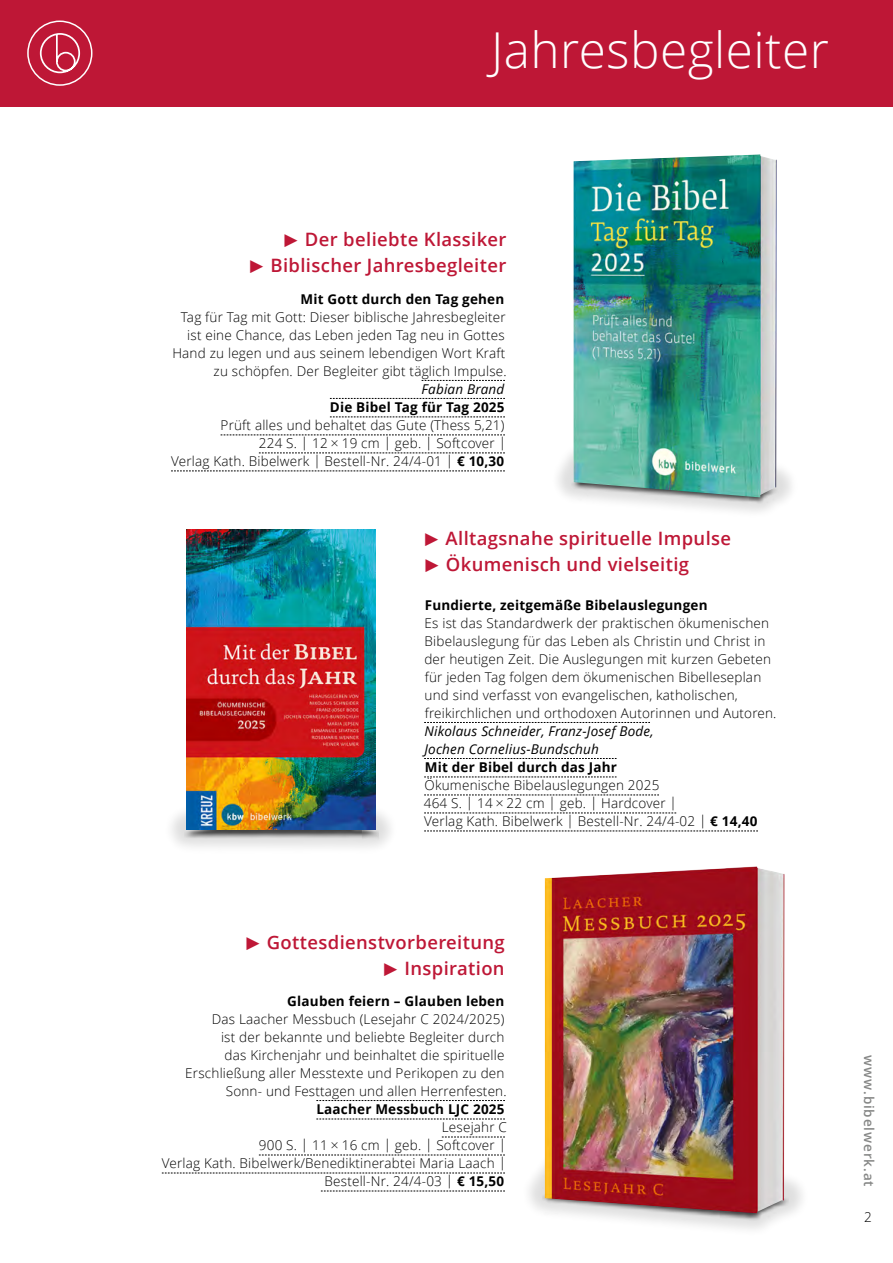
<style>
.page{position:relative;width:893px;height:1263px;background:#fff}
.page>*{position:absolute;margin:0;border:0;box-sizing:border-box;transform-origin:0 0}
.Dachzeile{font:300 49.5px "Open Sans";letter-spacing:.01em;color:#fff}
.t1{font:600 18.45px "Open Sans";letter-spacing:.02em;color:#be1736}
.copy{font:300 13.5px/18px "Open Sans";letter-spacing:.015em;color:#000;text-align:right}
.facts{font:300 13.5px "Open Sans";letter-spacing:.015em;color:#000}
.Headline{font:700 13.5px "Open Sans";letter-spacing:.015em;color:#000}
.Untertitel{font:300 13.5px "Open Sans";letter-spacing:.015em;color:#000}
.Autor{font:italic 13.5px/18px "Open Sans";letter-spacing:.015em;color:#000}
.Titel{font:700 13.5px "Open Sans";letter-spacing:.015em;color:#000}
.t2{font:600 13.5px "Open Sans";letter-spacing:.065em;color:#868786}
.s1{font-family:"The Sans C4 s";font-weight:300}
.s2{font-weight:700}
</style>
<div class="page">
<svg style="left:558px;top:453px;width:234px;height:59px"></svg>
<svg style="left:424px;top:722px;width:226px;height:1px"></svg>
<svg style="left:424px;top:758px;width:192px;height:1px"></svg>
<svg style="left:424px;top:777px;width:192px;height:1px"></svg>
<svg style="left:424px;top:795px;width:235px;height:1px"></svg>
<svg style="left:424px;top:813px;width:252px;height:1px"></svg>
<svg style="left:424px;top:831px;width:334px;height:1px"></svg>
<div style="left:0;top:0;width:893px;height:106px;background:#be1736"></div>
<svg style="left:40px;top:33px;width:40px;height:40px"></svg>
<div style="left:27px;top:21px;width:65px;height:65px;border:2px solid #fff;border-radius:50%"></div>
<svg style="left:422px;top:380px;width:83px;height:1px"></svg>
<svg style="left:330px;top:398px;width:175px;height:1px"></svg>
<svg style="left:330px;top:417px;width:175px;height:1px"></svg>
<svg style="left:221px;top:435px;width:284px;height:1px"></svg>
<svg style="left:259px;top:453px;width:246px;height:1px"></svg>
<svg style="left:171px;top:471px;width:334px;height:1px"></svg>
<svg style="left:316px;top:1100px;width:189px;height:1px"></svg>
<svg style="left:316px;top:1119px;width:189px;height:1px"></svg>
<svg style="left:442px;top:1137px;width:63px;height:1px"></svg>
<svg style="left:259px;top:1155px;width:246px;height:1px"></svg>
<svg style="left:162px;top:1173px;width:343px;height:1px"></svg>
<svg style="left:321px;top:1191px;width:184px;height:1px"></svg>
<img style="left:573px;top:154px;width:204px;height:343px">
<svg style="left:529px;top:1145px;width:273px;height:84px"></svg>
<img style="left:545px;top:866px;width:239px;height:347px">
<svg style="left:172px;top:781px;width:219px;height:67px"></svg>
<img style="left:187px;top:530px;width:188px;height:299px">
<p class="Dachzeile" style="left:491px;top:16px;width:340px">Jahresbegleiter</p>
<p class="t1" style="left:281px;top:226px;width:226px"><span class="s1">▶</span> Der beliebte Klassiker</p>
<p class="t1" style="left:247px;top:252px;width:261px"><span class="s1">▶</span> Biblischer Jahresbegleiter</p>
<p class="Headline" style="left:300px;top:290px;width:205px">Mit Gott durch den Tag gehen</p>
<p class="copy" style="left:172px;top:308px;width:336px">Tag für Tag mit Gott: Dieser biblische Jahresbegleiter ist eine Chance, das Leben jeden Tag neu in Gottes Hand zu legen und aus seinem lebendigen Wort Kraft zu schöpfen. Der Begleiter gibt täglich Impulse.</p>
<p class="Autor" style="left:422px;top:380px;width:84px">Fabian Brand</p>
<p class="Titel" style="left:330px;top:398px;width:176px">Die Bibel Tag für Tag 2025</p>
<p class="Untertitel" style="left:221px;top:416px;width:285px">Prüft alles und behaltet das Gute (Thess 5,21)</p>
<p class="facts" style="left:259px;top:434px;width:249px">224 S. | 12 × 19 cm | geb. | Softcover |</p>
<p class="facts" style="left:171px;top:452px;width:335px">Verlag Kath. Bibelwerk | Bestell-Nr. 24/4-01 | <span class="s2">€ 10,30</span></p>
<p class="t1" style="left:422px;top:525px;width:311px"><span class="s1">▶</span> Alltagsnahe spirituelle Impulse</p>
<p class="t1" style="left:422px;top:551px;width:268px"><span class="s1">▶</span> Ökumenisch und vielseitig</p>
<p class="Headline" style="left:425px;top:596px;width:284px">Fundierte, zeitgemäße Bibelauslegungen</p>
<p class="copy" style="left:424px;top:614px;width:354px;text-align:left">Es ist das Standardwerk der praktischen ökumenischen Bibelauslegung für das Leben als Christin und Christ in der heutigen Zeit. Die Auslegungen mit kurzen Gebeten für jeden Tag folgen dem ökumenischen Bibelleseplan und sind verfasst von evangelischen, katholischen, freikirchlichen und orthodoxen Autorinnen und Autoren.</p>
<p class="Autor" style="left:424px;top:722px;width:231px">Nikolaus Schneider, Franz-Josef Bode,<br>Jochen Cornelius-Bundschuh</p>
<p class="Titel" style="left:425px;top:758px;width:194px">Mit der Bibel durch das Jahr</p>
<p class="Untertitel" style="left:424px;top:776px;width:236px">Ökumenische Bibelauslegungen 2025</p>
<p class="facts" style="left:424px;top:794px;width:255px">464 S. | 14 × 22 cm | geb. | Hardcover |</p>
<p class="facts" style="left:424px;top:812px;width:335px">Verlag Kath. Bibelwerk | Bestell-Nr. 24/4-02 | <span class="s2">€ 14,40</span></p>
<p class="t1" style="left:243px;top:929px;width:263px"><span class="s1">▶</span> Gottesdienstvorbereitung</p>
<p class="t1" style="left:381px;top:955px;width:125px"><span class="s1">▶</span> Inspiration</p>
<p class="Headline" style="left:287px;top:992px;width:219px">Glauben feiern – Glauben leben</p>
<p class="copy" style="left:185px;top:1010px;width:323px">Das Laacher Messbuch (Lesejahr C 2024/2025)<br>ist der bekannte und beliebte Begleiter durch<br>das Kirchenjahr und beinhaltet die spirituelle Erschließung aller Messtexte und Perikopen zu den Sonn- und Festtagen und allen Herrenfesten.</p>
<p class="Titel" style="left:316px;top:1100px;width:190px">Laacher Messbuch LJC 2025</p>
<p class="Untertitel" style="left:442px;top:1118px;width:67px">Lesejahr C</p>
<p class="facts" style="left:259px;top:1136px;width:249px">900 S. | 11 × 16 cm | geb. | Softcover |</p>
<p class="facts" style="left:162px;top:1154px;width:346px">Verlag Kath. Bibelwerk/Benediktinerabtei Maria Laach |</p>
<p class="facts" style="left:325px;top:1172px;width:181px">Bestell-Nr. 24/4-03 | <span class="s2">€ 15,50</span></p>
<p class="t2" style="left:878px;top:1055px;width:133px;rotate:90deg">www.bibelwerk.at</p>
<p class="copy" style="left:864px;top:1208px;width:9px">2</p>
</div>
